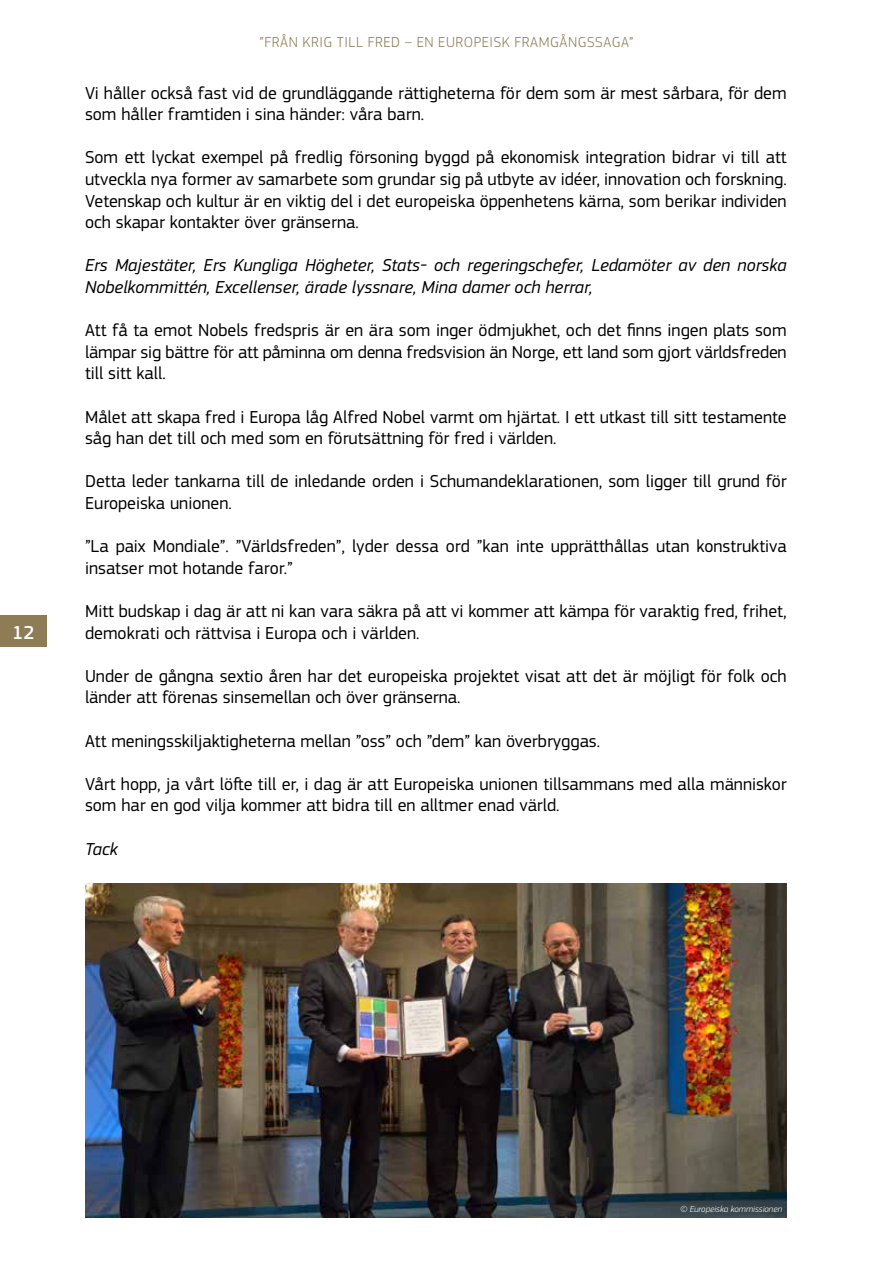
<style>
.page{position:relative;width:893px;height:1263px;background:#fff}
.page>*{position:absolute;margin:0;border:0;box-sizing:border-box;transform-origin:0 0}
.t1{font:500 19.5px "EC Square Sans Pro";color:#fff}
.t2{font:18px/21.6px "EC Square Sans Pro";color:#000}
.t3{font:italic 18px/21.6px "EC Square Sans Pro";color:#000}
.t4{font:300 15px "EC Square Sans Pro";letter-spacing:.04em;color:#8d7c55}
.t5{font:italic 300 9px "EC Square Sans Pro";color:#fff}
</style>
<div class="page">
<div style="left:0;top:616px;width:47px;height:31px;background:#8d7c55"></div>
<img style="left:85px;top:883px;width:702px;height:334px">
<p class="t1" style="left:12px;top:621px;width:24px">12</p>
<p class="t4" style="left:259px;top:33px;width:375px">”FRÅN KRIG TILL FRED – EN EUROPEISK FRAMGÅNGSSAGA”</p>
<p class="t2" style="left:85px;top:82px;width:703px">Vi håller också fast vid de grundläggande rättigheterna för dem som är mest sårbara, för dem som håller framtiden i sina händer: våra barn.</p>
<p class="t2" style="left:85px;top:147px;width:703px;text-align:justify">Som ett lyckat exempel på fredlig försoning byggd på ekonomisk integration bidrar vi till att utveckla nya former av samarbete som grundar sig på utbyte av idéer, innovation och forskning.<br>Vetenskap och kultur är en viktig del i det europeiska öppenhetens kärna, som berikar individen och skapar kontakter över gränserna.</p>
<p class="t3" style="left:85px;top:255px;width:703px">Ers Majestäter, Ers Kungliga Högheter, Stats- och regeringschefer, Ledamöter av den norska<br>Nobelkommittén, Excellenser, ärade lyssnare, Mina damer och herrar,</p>
<p class="t2" style="left:85px;top:320px;width:703px;text-align:justify">Att få ta emot Nobels fredspris är en ära som inger ödmjukhet, och det finns ingen plats som lämpar sig bättre för att påminna om denna fredsvision än Norge, ett land som gjort världsfreden till sitt kall.</p>
<p class="t2" style="left:85px;top:406px;width:703px">Målet att skapa fred i Europa låg Alfred Nobel varmt om hjärtat. I ett utkast till sitt testamente såg han det till och med som en förutsättning för fred i världen.</p>
<p class="t2" style="left:85px;top:471px;width:703px">Detta leder tankarna till de inledande orden i Schumandeklarationen, som ligger till grund för<br>Europeiska unionen.</p>
<p class="t2" style="left:85px;top:536px;width:703px">”La paix Mondiale”. ”Världsfreden”, lyder dessa ord ”kan inte upprätthållas utan konstruktiva insatser mot hotande faror.”</p>
<p class="t2" style="left:85px;top:600px;width:703px">Mitt budskap i dag är att ni kan vara säkra på att vi kommer att kämpa för varaktig fred, frihet, demokrati och rättvisa i Europa och i världen.</p>
<p class="t2" style="left:85px;top:665px;width:703px">Under de gångna sextio åren har det europeiska projektet visat att det är möjligt för folk och länder att förenas sinsemellan och över gränserna.</p>
<p class="t2" style="left:85px;top:730px;width:517px">Att meningsskiljaktigheterna mellan ”oss” och ”dem” kan överbryggas.</p>
<p class="t2" style="left:85px;top:773px;width:703px">Vårt hopp, ja vårt löfte till er, i dag är att Europeiska unionen tillsammans med alla människor som har en god vilja kommer att bidra till en alltmer enad värld.</p>
<p class="t3" style="left:85px;top:838px;width:34px">Tack</p>
<p class="t5" style="left:680px;top:1203px;width:103px">© Europeiska kommissionen</p>
</div>
